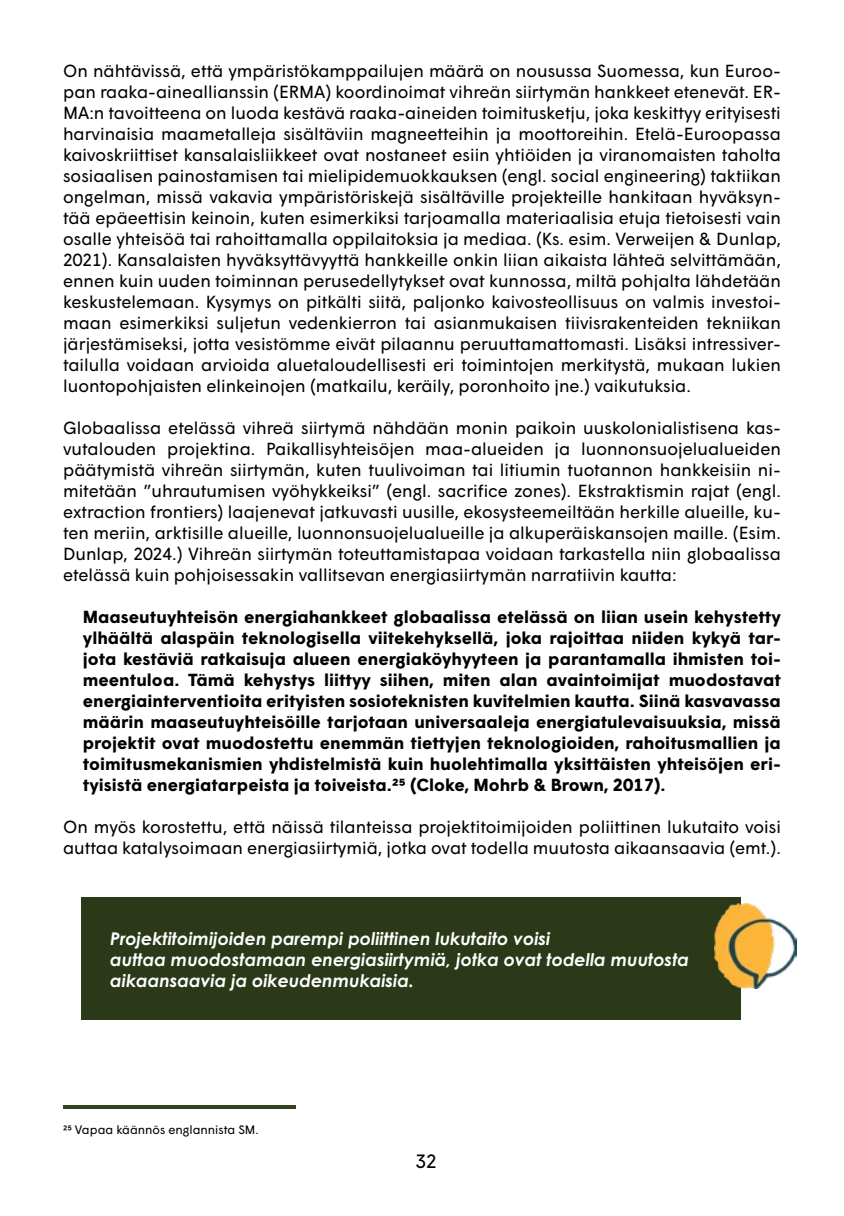
<style>
.page{position:relative;width:844px;height:1216px;background:#fff}
.page>*{position:absolute;margin:0;border:0;box-sizing:border-box;transform-origin:0 0}
.t1{font:19.25px "Wigrum";color:#000}
.t2{font:17.5px/21px "Wigrum";color:#000;text-align:justify}
.t3{font:700 17.5px/21px "Wigrum";color:#000;text-align:justify}
.t4{font:italic 700 17.5px/21px "Century Gothic Pro";color:#fff}
.t5{font:12.25px "Wigrum";color:#000}
</style>
<div class="page">
<div style="left:81px;top:897px;width:660px;height:123px;background:#2b3919"></div>
<img style="left:714px;top:903px;width:82px;height:85px">
<svg style="left:63px;top:1105px;width:233px;height:3px"></svg>
<p class="t2" style="left:63px;top:59px;width:719px">On nähtävissä, että ympäristökamppailujen määrä on nousussa Suomessa, kun Euroo&shy;pan raaka-aineallianssin (ERMA) koordinoimat vihreän siirtymän hankkeet etenevät. ER-MA:n tavoitteena on luoda kestävä raaka-aineiden toimitusketju, joka keskittyy erityisesti harvinaisia maametalleja sisältäviin magneetteihin ja moottoreihin. Etelä-Euroopassa kaivoskriittiset kansalaisliikkeet ovat nostaneet esiin yhtiöiden ja viranomaisten taholta sosiaalisen painostamisen tai mielipidemuokkauksen (engl. social engineering) taktiikan ongelman, missä vakavia ympäristöriskejä sisältäville projekteille hankitaan hyväksyn&shy;tää epäeettisin keinoin, kuten esimerkiksi tarjoamalla materiaalisia etuja tietoisesti vain osalle yhteisöä tai rahoittamalla oppilaitoksia ja mediaa. (Ks. esim. Verweijen &amp; Dunlap, 2021). Kansalaisten hyväksyttävyyttä hankkeille onkin liian aikaista lähteä selvittämään, ennen kuin uuden toiminnan perusedellytykset ovat kunnossa, miltä pohjalta lähdetään keskustelemaan. Kysymys on pitkälti siitä, paljonko kaivosteollisuus on valmis investoi&shy;maan esimerkiksi suljetun vedenkierron tai asianmukaisen tiivisrakenteiden tekniikan järjestämiseksi, jotta vesistömme eivät pilaannu peruuttamattomasti. Lisäksi intressiver&shy;tailulla voidaan arvioida aluetaloudellisesti eri toimintojen merkitystä, mukaan lukien luontopohjaisten elinkeinojen (matkailu, keräily, poronhoito jne.) vaikutuksia.</p>
<p class="t2" style="left:63px;top:416px;width:719px">Globaalissa etelässä vihreä siirtymä nähdään monin paikoin uuskolonialistisena kas&shy;vutalouden projektina. Paikallisyhteisöjen maa-alueiden ja luonnonsuojelualueiden päätymistä vihreän siirtymän, kuten tuulivoiman tai litiumin tuotannon hankkeisiin ni&shy;mitetään ”uhrautumisen vyöhykkeiksi” (engl. sacrifice zones). Ekstraktismin rajat (engl. extraction frontiers) laajenevat jatkuvasti uusille, ekosysteemeiltään herkille alueille, ku&shy;ten meriin, arktisille alueille, luonnonsuojelualueille ja alkuperäiskansojen maille. (Esim.<br>Dunlap, 2024.) Vihreän siirtymän toteuttamistapaa voidaan tarkastella niin globaalissa etelässä kuin pohjoisessakin vallitsevan energiasiirtymän narratiivin kautta:</p>
<p class="t3" style="left:83px;top:605px;width:699px">Maaseutuyhteisön energiahankkeet globaalissa etelässä on liian usein kehystetty ylhäältä alaspäin teknologisella viitekehyksellä, joka rajoittaa niiden kykyä tar&shy;jota kestäviä ratkaisuja alueen energiaköyhyyteen ja parantamalla ihmisten toi&shy;meentuloa. Tämä kehystys liittyy siihen, miten alan avaintoimijat muodostavat energiainterventioita erityisten sosioteknisten kuvitelmien kautta. Siinä kasvavassa määrin maaseutuyhteisöille tarjotaan universaaleja energiatulevaisuuksia, missä projektit ovat muodostettu enemmän tiettyjen teknologioiden, rahoitusmallien ja toimitusmekanismien yhdistelmistä kuin huolehtimalla yksittäisten yhteisöjen eri&shy;tyisistä energiatarpeista ja toiveista.25 (Cloke, Mohrb &amp; Brown, 2017).</p>
<p class="t2" style="left:63px;top:815px;width:719px">On myös korostettu, että näissä tilanteissa projektitoimijoiden poliittinen lukutaito voisi auttaa katalysoimaan energiasiirtymiä, jotka ovat todella muutosta aikaansaavia (emt.).</p>
<p class="t4" style="left:110px;top:928px;width:580px">Projektitoimijoiden parempi poliittinen lukutaito voisi<br>auttaa muodostamaan energiasiirtymiä, jotka ovat todella muutosta aikaansaavia ja oikeudenmukaisia.</p>
<p class="t5" style="left:63px;top:1120px;width:197px">25 Vapaa käännös englannista SM.</p>
<p class="t1" style="left:415px;top:1146px;width:23px">32</p>
</div>
